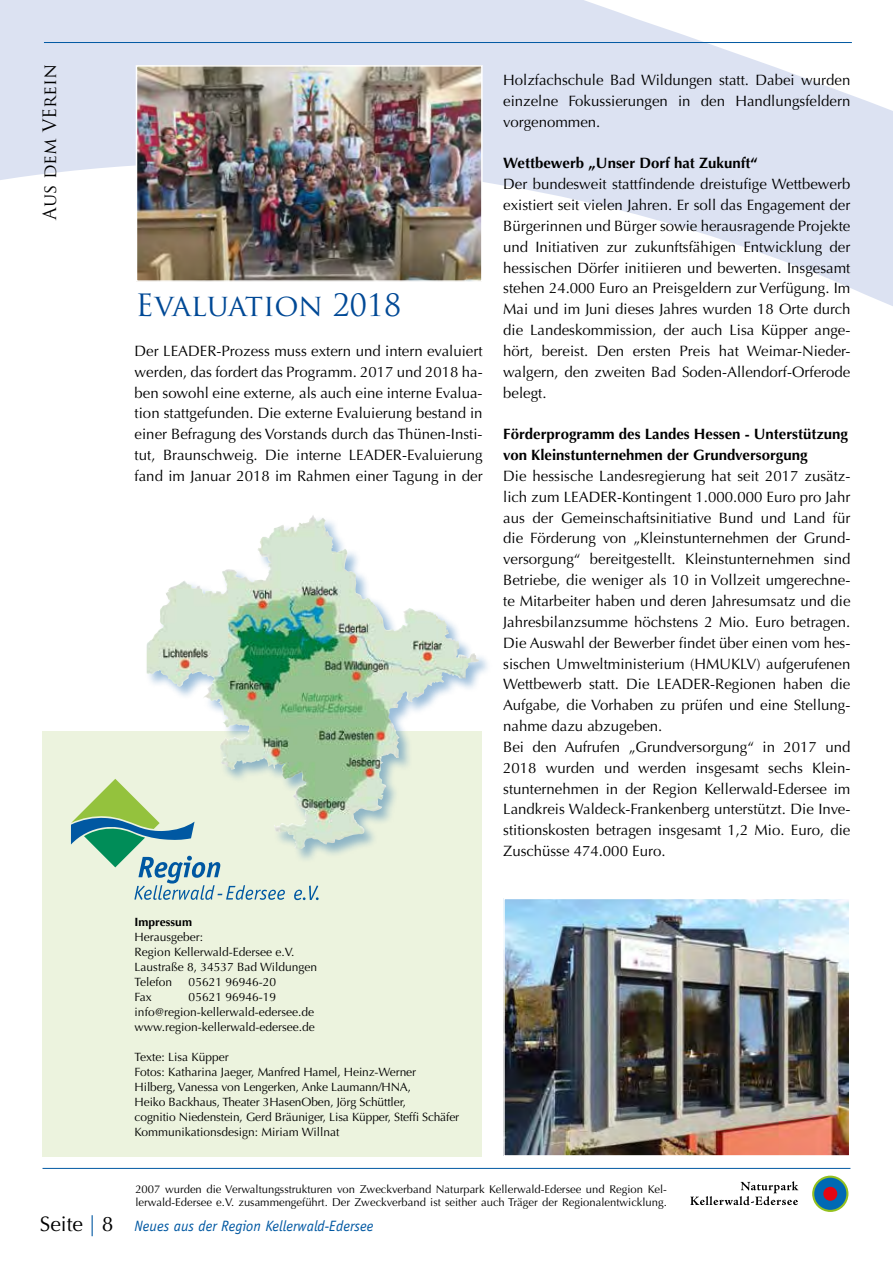
<style>
.page{position:relative;width:893px;height:1263px;background:#fff}
.page>*{position:absolute;margin:0;border:0;box-sizing:border-box;transform-origin:0 0}
.t1{font:30px "Trajan Pro";letter-spacing:-.005em;color:#004996}
.t2{font:18px "Trajan Pro";color:#000}
.t3{font:15px/20.9px "Optima";color:#000;text-align:justify}
.t4{font:700 15px/20.9px "Optima";color:#000}
.t5{font:italic 15px "Officina Sans";color:#0058a2}
.t6{font:12px/15px "Optima";color:#000}
.t7{font:700 12px "Optima";color:#000}
.t8{font:11.25px/13.5px "Optima";color:#000}
.s1{font-family:"Optima";font-style:normal;font-size:21px;color:#000}
.s2{font-family:"Optima";font-style:normal;font-size:21px}
</style>
<div class="page">
<div style="left:43px;top:731px;width:439px;height:426px;background:#ecf3de"></div>
<svg style="left:0;top:0;width:893px;height:306px;fill:#dce2f2"></svg>
<hr style="left:44px;top:42px;width:808px;height:1px;background:#0058a2">
<svg style="left:294px;top:885px;width:25px;height:15px"></svg>
<svg style="left:71px;top:779px;width:214px;height:121px"></svg>
<svg style="left:812px;top:1175px;width:36px;height:37px"></svg>
<div style="left:814px;top:1178px;width:32px;height:32px;background:#0069b4;border-radius:50%"></div>
<div style="left:823px;top:1187px;width:14px;height:14px;background:#e30613;border-radius:50%"></div>
<svg style="left:690px;top:1181px;width:108px;height:24px"></svg>
<hr style="left:43px;top:1168px;width:807px;height:1px;background:#0058a2">
<img style="left:139px;top:68px;width:341px;height:211px">
<div style="left:136px;top:65px;width:347px;height:217px;border:2px solid #fff"></div>
<div style="left:145px;top:514px;width:348px;height:349px;background:#0058a2;opacity:.4"></div>
<img style="left:205px;top:518px;width:106px;height:76px">
<img style="left:506px;top:901px;width:341px;height:253px">
<div style="left:503px;top:898px;width:347px;height:259px;border:2px solid #fff"></div>
<p class="t2" style="left:38px;top:220px;width:157px;rotate:-90deg">Aus dem VErein</p>
<h1 class="t1" style="left:135px;top:286px;width:267px">Evaluation 2018</h1>
<p class="t3" style="left:135px;top:341px;width:349px">Der LEADER-Prozess muss extern und intern evaluiert werden, das fordert das Programm. 2017 und 2018 ha&shy;ben sowohl eine externe, als auch eine interne Evalua&shy;tion stattgefunden. Die externe Evaluierung bestand in einer Befragung des Vorstands durch das Thünen-Insti&shy;tut, Braunschweig. Die interne LEADER-Evaluierung fand im Januar 2018 im Rahmen einer Tagung in der</p>
<p class="t3" style="left:503px;top:70px;width:349px">Holzfachschule Bad Wildungen statt. Dabei wurden einzelne Fokussierungen in den Handlungsfeldern vorgenommen.</p>
<p class="t4" style="left:503px;top:153px;width:256px">Wettbewerb „Unser Dorf hat Zukunft“</p>
<p class="t3" style="left:503px;top:174px;width:349px">Der bundesweit stattfindende dreistufige Wettbewerb existiert seit vielen Jahren. Er soll das Engagement der Bürgerinnen und Bürger sowie herausragende Projekte und Initiativen zur zukunftsfähigen Entwicklung der hessischen Dörfer initiieren und bewerten. Insgesamt stehen 24.000 Euro an Preisgeldern zur Verfügung. Im Mai und im Juni dieses Jahres wurden 18 Orte durch die Landeskommission, der auch Lisa Küpper ange&shy;hört, bereist. Den ersten Preis hat Weimar-Nieder&shy;walgern, den zweiten Bad Soden-Allendorf-Orferode belegt.</p>
<p class="t4" style="left:503px;top:424px;width:346px">Förderprogramm des Landes Hessen - Unterstützung von Kleinstunternehmen der Grundversorgung</p>
<p class="t3" style="left:503px;top:466px;width:349px;text-align:left">Die hessische Landesregierung hat seit 2017 zusätz&shy;lich zum LEADER-Kontingent 1.000.000 Euro pro Jahr aus der Gemeinschaftsinitiative Bund und Land für die Förderung von „Kleinstunternehmen der Grund&shy;versorgung“ bereitgestellt. Kleinstunternehmen sind Betriebe, die weniger als 10 in Vollzeit umgerechne&shy;te Mitarbeiter haben und deren Jahresumsatz und die Jahresbilanzsumme höchstens 2 Mio. Euro betragen.<br>Die Auswahl der Bewerber findet über einen vom hes&shy;sischen Umweltministerium (HMUKLV) aufgerufenen Wettbewerb statt. Die LEADER-Regionen haben die Aufgabe, die Vorhaben zu prüfen und eine Stellung&shy;nahme dazu abzugeben.<br>Bei den Aufrufen „Grundversorgung“ in 2017 und 2018 wurden und werden insgesamt sechs Klein&shy;stunternehmen in der Region Kellerwald-Edersee im Landkreis Waldeck-Frankenberg unterstützt. Die Inve&shy;stitionskosten betragen insgesamt 1,2 Mio. Euro, die Zuschüsse 474.000 Euro.</p>
<p class="t7" style="left:135px;top:915px;width:59px">Impressum</p>
<p class="t6" style="left:135px;top:930px;width:184px">Herausgeber:<br>Region Kellerwald-Edersee e.V.<br>Laustraße 8, 34537 Bad Wildungen<br>Telefon</p>
<p class="t6" style="left:189px;top:975px;width:89px">05621 96946-20</p>
<p class="t6" style="left:135px;top:990px;width:182px;text-indent:54px">05621 96946-19 info@region-kellerwald-edersee.de www.region-kellerwald-edersee.de</p>
<p class="t6" style="left:135px;top:1050px;width:326px">Texte: Lisa Küpper<br>Fotos: Katharina Jaeger, Manfred Hamel, Heinz-Werner Hilberg, Vanessa von Lengerken, Anke Laumann/HNA,<br>Heiko Backhaus, Theater 3HasenOben, Jörg Schüttler,<br>cognitio Niedenstein, Gerd Bräuniger, Lisa Küpper, Steffi Schäfer Kommunikationsdesign: Miriam Willnat</p>
<p class="t6" style="left:135px;top:990px;width:19px">Fax</p>
<p class="t8" style="left:135px;top:1182px;width:533px">2007 wurden die Verwaltungsstrukturen von Zweckverband Naturpark Kellerwald-Edersee und Region Kel&shy;lerwald-Edersee e.V. zusammengeführt. Der Zweckverband ist seither auch Träger der Regionalentwicklung.</p>
<p class="t5" style="left:40px;top:1217px;width:335px"><span class="s1">Seite</span> <span class="s2">|</span> <span class="s1">8</span> Neues aus der Region Kellerwald-Edersee</p>
</div>
